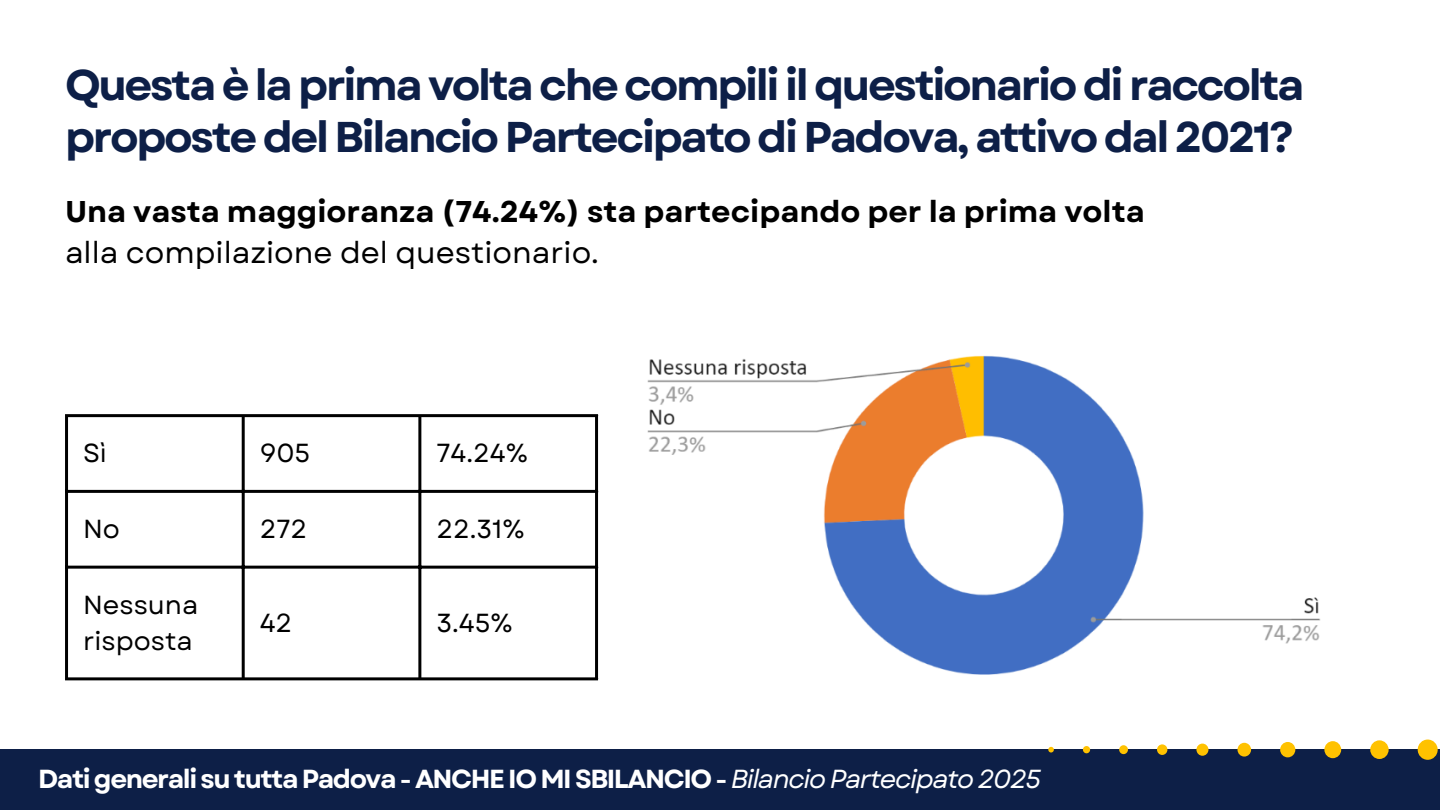
<style>
.page{position:relative;width:1440px;height:810px;background:#fff}
.page>*{position:absolute;margin:0;border:0;box-sizing:border-box;transform-origin:0 0}
.t1{font:700 43px/51.8px "Garet";letter-spacing:-.055em;color:#0d1f47}
.t2{font:700 30px/41.2px "Garet";color:#000}
.t3{font:700 26.1px "Garet";letter-spacing:-.055em;color:#fff}
.t4{font:26.1px/36px "Garet";color:#000}
.s1{font-weight:400}
.s2{font-weight:400;font-style:italic}
</style>
<div class="page">
<div style="left:0;top:750px;width:1440px;height:60px;background:#0d1f47"></div>
<div style="left:1418px;top:740px;width:20px;height:20px;background:#ffc200;border-radius:50%"></div>
<div style="left:1370px;top:740px;width:19px;height:19px;background:#ffc200;border-radius:50%"></div>
<div style="left:1324px;top:741px;width:17px;height:17px;background:#ffc200;border-radius:50%"></div>
<div style="left:1280px;top:742px;width:15px;height:15px;background:#ffc200;border-radius:50%"></div>
<div style="left:1238px;top:743px;width:13px;height:14px;background:#ffc200;border-radius:50%"></div>
<div style="left:1196px;top:744px;width:12px;height:12px;background:#ffc200;border-radius:50%"></div>
<div style="left:1157px;top:744px;width:10px;height:11px;background:#ffc200;border-radius:50%"></div>
<div style="left:1119px;top:745px;width:9px;height:9px;background:#ffc200;border-radius:50%"></div>
<div style="left:1083px;top:746px;width:7px;height:7px;background:#ffc200;border-radius:50%"></div>
<svg style="left:1048px;top:747px;width:6px;height:6px"></svg>
<hr style="left:65px;top:417px;width:3px;height:260px;background:#000">
<hr style="left:242px;top:417px;width:3px;height:260px;background:#000">
<hr style="left:418px;top:417px;width:3px;height:260px;background:#000">
<hr style="left:595px;top:417px;width:3px;height:260px;background:#000">
<hr style="left:65px;top:414px;width:533px;height:3px;background:#000">
<hr style="left:65px;top:490px;width:533px;height:3px;background:#000">
<hr style="left:65px;top:566px;width:533px;height:3px;background:#000">
<hr style="left:65px;top:677px;width:533px;height:3px;background:#000">
<img style="left:647px;top:355px;width:674px;height:320px">
<p class="t1" style="left:65px;top:59px;width:1241px">Questa è la prima volta che compili il questionario di raccolta proposte del Bilancio Partecipato di Padova, attivo dal 2021?</p>
<p class="t2" style="left:65px;top:191px;width:1081px">Una vasta maggioranza (74.24%) sta partecipando per la prima volta <span class="s1">alla compilazione del questionario.</span></p>
<h1 class="t4" style="left:83px;top:435px;width:25px">Sì</h1>
<h2 class="t4" style="left:260px;top:435px;width:52px">905</h2>
<p class="t4" style="left:436px;top:435px;width:93px">74.24%</p>
<p class="t4" style="left:83px;top:511px;width:38px">No</p>
<p class="t4" style="left:260px;top:511px;width:49px">272</p>
<p class="t4" style="left:436px;top:511px;width:90px">22.31%</p>
<p class="t4" style="left:83px;top:587px;width:117px">Nessuna risposta</p>
<p class="t4" style="left:260px;top:605px;width:34px">42</p>
<p class="t4" style="left:436px;top:605px;width:78px">3.45%</p>
<p class="t3" style="left:38px;top:760px;width:1004px">Dati generali su tutta Padova - ANCHE IO MI SBILANCIO - <span class="s2">Bilancio Partecipato 2025</span></p>
</div>
